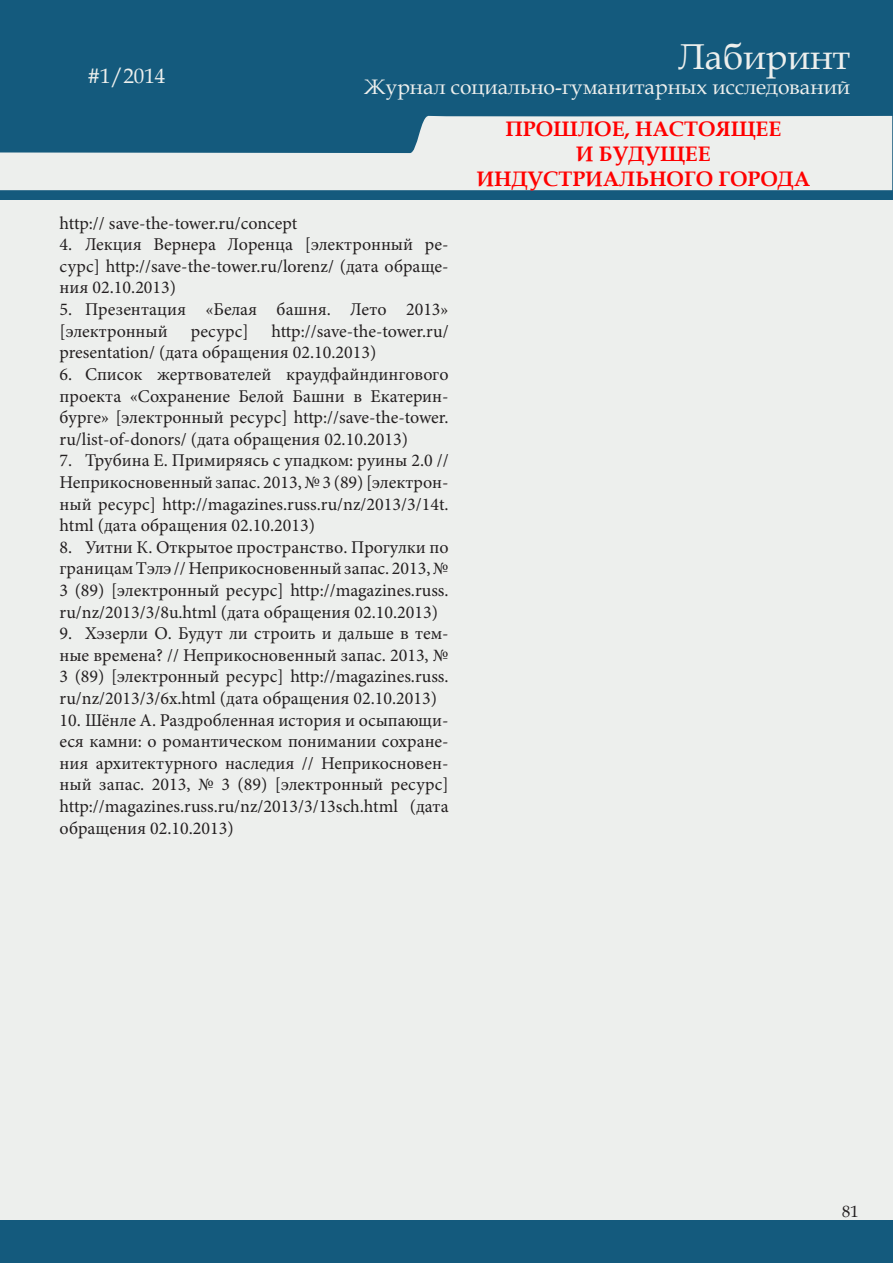
<style>
.page{position:relative;width:893px;height:1263px;background:#fff}
.page>*{position:absolute;margin:0;border:0;box-sizing:border-box;transform-origin:0 0}
.t1{font:36px "Book Antiqua";color:#edefed}
.t2{font:21px "Book Antiqua";color:#edefed}
.t3{font:700 21px/25.2px "Book Antiqua";color:#f00;text-align:center}
.список_нум{font:18px/21.6px "Minion Pro";color:#231f20;text-align:justify}
.t4{font:16.5px "Book Antiqua";color:#231f20}
</style>
<div class="page">
<div style="left:0;top:1px;width:892px;height:1261px;background:#145a7d"></div>
<hr style="left:0;top:200px;width:1px;height:1020px;background:#edefed">
<div style="left:1px;top:200px;width:891px;height:1020px;background:#edefed"></div>
<svg style="left:0;top:115px;width:892px;height:75px;fill:#edefed"></svg>
<p class="t2" style="left:87px;top:61px;width:79px">#1/2014</p>
<h1 class="t1" style="left:678px;top:31px;width:173px">Лабиринт</h1>
<p class="t2" style="left:364px;top:72px;width:487px">Журнал социально-гуманитарных исследований</p>
<p class="t3" style="left:477px;top:116px;width:335px">ПРОШЛОЕ, НАСТОЯЩЕЕ<br>И БУДУЩЕЕ<br>ИНДУСТРИАЛЬНОГО ГОРОДА</p>
<p class="список_нум" style="left:60px;top:212px;width:239px">http:// save-the-tower.ru/concept</p>
<p class="список_нум" style="left:60px;top:234px;width:391px">4. Лекция Вернера Лоренца [электронный ре&shy;сурс] http://save-the-tower.ru/lorenz/ (дата обраще&shy;ния 02.10.2013)</p>
<p class="список_нум" style="left:60px;top:299px;width:391px">5. Презентация «Белая башня. Лето 2013» [электронный</p>
<p class="список_нум" style="left:60px;top:320px;width:391px;text-indent:212px">http://save-the-tower.ru/ presentation/ (дата обращения 02.10.2013)</p>
<p class="список_нум" style="left:60px;top:363px;width:391px">6. Список жертвователей краудфайндингового проекта «Сохранение Белой Башни в Екатерин&shy;бурге» [электронный ресурс] http://save-the-tower. ru/list-of-donors/ (дата обращения 02.10.2013)</p>
<p class="список_нум" style="left:60px;top:450px;width:391px">7. Трубина Е. Примиряясь с упадком: руины 2.0 // Неприкосновенный запас. 2013, № 3 (89) [электрон&shy;ный ресурс] http://magazines.russ.ru/nz/2013/3/14t. html (дата обращения 02.10.2013)</p>
<p class="список_нум" style="left:60px;top:536px;width:391px">8. Уитни К. Открытое пространство. Прогулки по границам Тэлэ // Неприкосновенный запас. 2013, № 3 (89) [электронный ресурс] http://magazines.russ. ru/nz/2013/3/8u.html (дата обращения 02.10.2013)</p>
<p class="список_нум" style="left:60px;top:623px;width:391px">9. Хэзерли О. Будут ли строить и дальше в тем&shy;ные времена? // Неприкосновенный запас. 2013, № 3 (89) [электронный ресурс] http://magazines.russ. ru/nz/2013/3/6x.html (дата обращения 02.10.2013)</p>
<p class="список_нум" style="left:60px;top:709px;width:391px">10. Шёнле А. Раздробленная история и осыпающи&shy;еся камни: о романтическом понимании сохране&shy;ния архитектурного наследия // Неприкосновен&shy;ный запас. 2013, № 3 (89) [электронный ресурс] http://magazines.russ.ru/nz/2013/3/13sch.html (дата обращения 02.10.2013)</p>
<p class="список_нум" style="left:191px;top:320px;width:59px">ресурс]</p>
<p class="t4" style="left:842px;top:1200px;width:18px">81</p>
</div>
